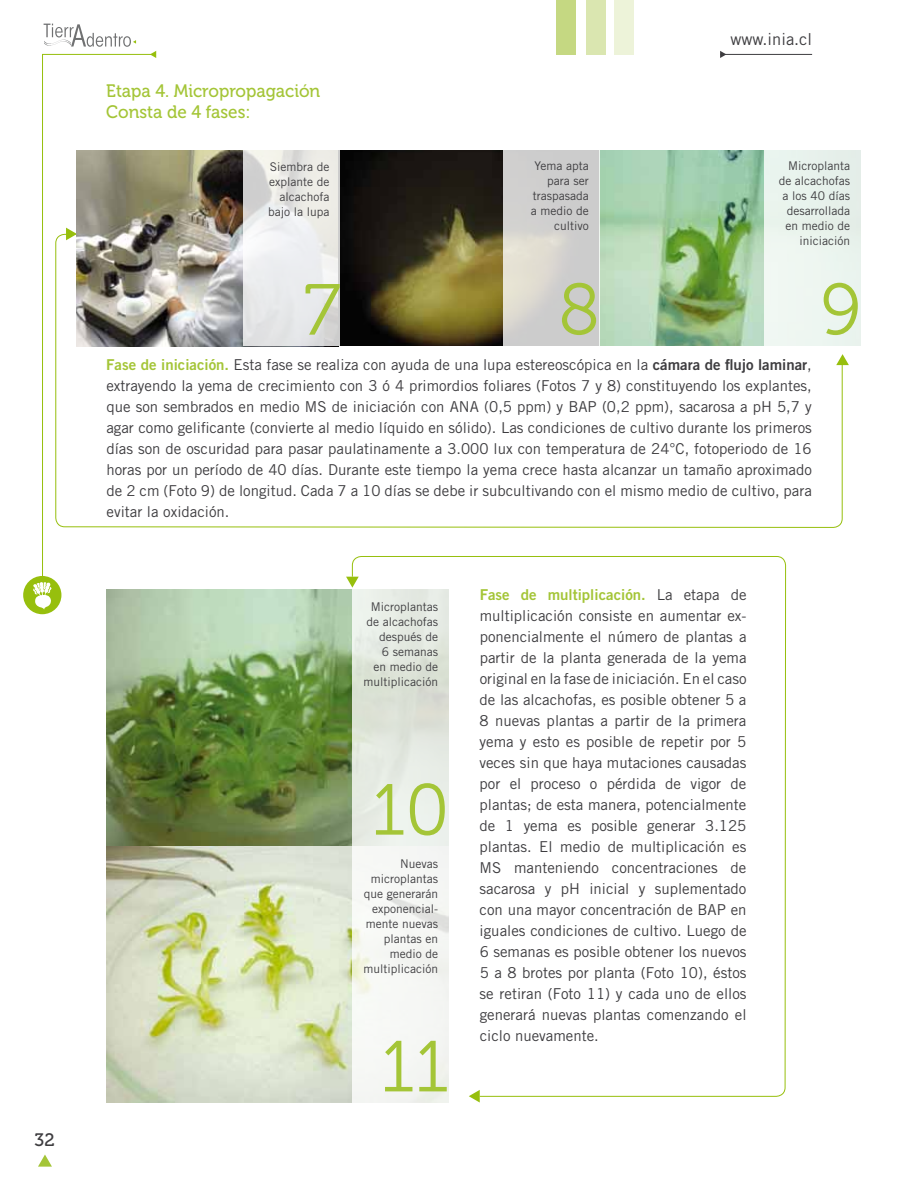
<style>
.page{position:relative;width:918px;height:1188px;background:#fff}
.page>*{position:absolute;margin:0;border:0;box-sizing:border-box;transform-origin:0 0}
.t1{font:72px "Museo 300";color:#a4c537}
.t2{font:18px/21.6px "Museo 500";color:#a4c537;scale:.95 1}
.t3{font:18px "Museo 500";color:#3e3d40}
.t4{font:16.5px "Trade Gothic LT Std";color:#3e3d40}
.t5{font:15px/21px "Trade Gothic LT Std";color:#3e3d40;text-align:justify}
.t6{font:15px "Trade Gothic LT Std Bd 2";color:#a4c537}
.t7{font:12px/15px "Trade Gothic LT Std";color:#3e3d40;text-align:right}
.s1{font-family:"Trade Gothic LT Std Bd 2";color:#a4c537}
.s2{font-family:"Trade Gothic LT Std Bd 2"}
.s3{font-family:"Trade Gothic LT Std";color:#3e3d40}
</style>
<div class="page">
<svg style="left:720px;top:51px;width:6px;height:7px"></svg>
<hr style="left:720px;top:54px;width:92px;height:1px;background:#3e3d40">
<div style="left:614px;top:0;width:20px;height:54px;background:#edf3d9"></div>
<div style="left:586px;top:0;width:19px;height:54px;background:#dae6b0"></div>
<div style="left:556px;top:0;width:20px;height:54px;background:#c5d882"></div>
<svg style="left:38px;top:1155px;width:14px;height:12px"></svg>
<svg style="left:42px;top:54px;width:108px;height:524px"></svg>
<svg style="left:150px;top:51px;width:6px;height:7px"></svg>
<div style="left:23px;top:576px;width:38px;height:38px;background:#97bf0d;border-radius:50%"></div>
<svg style="left:33px;top:582px;width:19px;height:28px"></svg>
<svg style="left:44px;top:24px;width:92px;height:23px"></svg>
<svg style="left:55px;top:234px;width:788px;height:294px"></svg>
<svg style="left:836px;top:354px;width:13px;height:11px"></svg>
<svg style="left:66px;top:228px;width:11px;height:12px"></svg>
<img style="left:77px;top:150px;width:687px;height:196px">
<svg style="left:244px;top:150px;width:96px;height:196px;fill:#eaebe8"></svg>
<div style="left:503px;top:149px;width:97px;height:197px;background:linear-gradient(to right,#dbd8d1,#c9c9cb)"></div>
<div style="left:764px;top:149px;width:97px;height:197px;background:#eaf4ee"></div>
<img style="left:106px;top:589px;width:246px;height:514px">
<div style="left:352px;top:846px;width:97px;height:257px;background:#f2f3f0"></div>
<svg style="left:352px;top:556px;width:434px;height:541px"></svg>
<svg style="left:346px;top:577px;width:13px;height:11px"></svg>
<svg style="left:469px;top:1090px;width:11px;height:13px"></svg>
<p class="t3" style="left:35px;top:1130px;width:22px">32</p>
<p class="t2" style="left:106px;top:80px;width:227px">Etapa 4. Micropropagación<br>Consta de 4 fases:</p>
<p class="t4" style="left:731px;top:29px;width:83px">www.inia.cl</p>
<p class="t7" style="left:268px;top:159px;width:63px">Siembra de explante de alcachofa bajo la lupa</p>
<p class="t7" style="left:531px;top:158px;width:59px">Yema apta para ser traspasada a medio de cultivo</p>
<p class="t7" style="left:779px;top:158px;width:73px">Microplanta de alcachofas a los 40 días desarrollada en medio de iniciación</p>
<h1 class="t1" style="left:303px;top:271px;width:38px">7</h1>
<h1 class="t1" style="left:559px;top:271px;width:43px">8</h1>
<h1 class="t1" style="left:821px;top:271px;width:42px">9</h1>
<p class="t5" style="left:106px;top:354px;width:707px"><span class="s1">Fase de iniciación.</span> Esta fase se realiza con ayuda de una lupa estereoscópica en la <span class="s2">cámara de flujo laminar</span>, extrayendo la yema de crecimiento con 3 ó 4 primordios foliares (Fotos 7 y 8) constituyendo los explantes, que son sembrados en medio MS de iniciación con ANA (0,5 ppm) y BAP (0,2 ppm), sacarosa a pH 5,7 y agar como gelificante (convierte al medio líquido en sólido). Las condiciones de cultivo durante los primeros días son de oscuridad para pasar paulatinamente a 3.000 lux con temperatura de 24°C, fotoperiodo de 16 horas por un período de 40 días. Durante este tiempo la yema crece hasta alcanzar un tamaño aproximado de 2 cm (Foto 9) de longitud. Cada 7 a 10 días se debe ir subcultivando con el mismo medio de cultivo, para evitar la oxidación.</p>
<p class="t7" style="left:364px;top:599px;width:76px">Microplantas de alcachofas después de<br>6 semanas<br>en medio de multiplicación</p>
<h1 class="t1" style="left:371px;top:771px;width:79px">10</h1>
<p class="t7" style="left:364px;top:856px;width:76px">Nuevas microplantas que generarán exponencial&shy;mente nuevas plantas en medio de multiplicación</p>
<h1 class="t1" style="left:380px;top:1028px;width:70px">11</h1>
<p class="t6" style="left:480px;top:586px;width:268px">Fase de multiplicación. <span class="s3">La etapa de</span></p>
<p class="t5" style="left:479px;top:605px;width:269px">multiplicación consiste en aumentar ex&shy;ponencialmente el número de plantas a partir de la planta generada de la yema original en la fase de iniciación. En el caso de las alcachofas, es posible obtener 5 a 8 nuevas plantas a partir de la primera yema y esto es posible de repetir por 5 veces sin que haya mutaciones causadas por el proceso o pérdida de vigor de plantas; de esta manera, potencialmente de 1 yema es posible generar 3.125 plantas. El medio de multiplicación es MS manteniendo concentraciones de sacarosa y pH inicial y suplementado con una mayor concentración de BAP en iguales condiciones de cultivo. Luego de 6 semanas es posible obtener los nuevos 5 a 8 brotes por planta (Foto 10), éstos se retiran (Foto 11) y cada uno de ellos generará nuevas plantas comenzando el ciclo nuevamente.</p>
</div>
